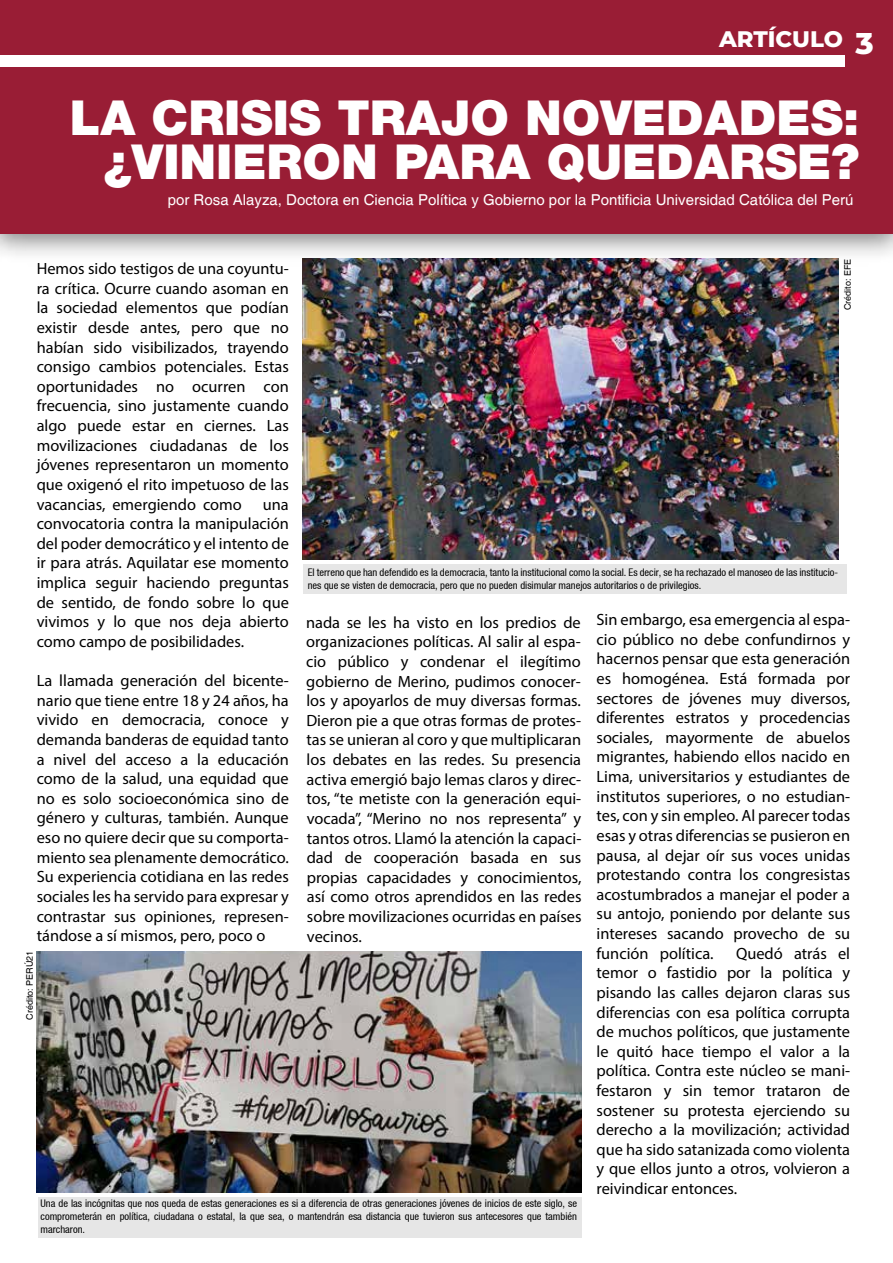
<style>
.page{position:relative;width:893px;height:1263px;background:#fff}
.page>*{position:absolute;margin:0;border:0;box-sizing:border-box;transform-origin:0 0}
.t1{font:900 48px/43.5px "Helvetica Neue";color:#fff;text-align:right}
.t2{font:800 22.5px "Montserrat";color:#fff}
.t3{font:16.35px/19.6px "Myriad Pro";color:#000;text-align:justify}
.t4{font:15px "Helvetica";color:#fff}
.t5{font:condensed 10.5px/12.6px "Helvetica 57";color:#000}
.t6{font:9px "Helvetica";color:#000}
.s1{font-size:30px}
</style>
<div class="page">
<img style="left:0;top:234px;width:892px;height:38px">
<div style="left:0;top:0;width:892px;height:234px;background:#991d35"></div>
<div style="left:0;top:55px;width:844px;height:11px;background:#fff"></div>
<img style="left:302px;top:258px;width:536px;height:302px">
<div style="left:303px;top:564px;width:544px;height:30px;background:#e6e6e6"></div>
<img style="left:37px;top:951px;width:544px;height:241px">
<div style="left:38px;top:1197px;width:543px;height:41px;background:#e6e6e6"></div>
<h2 class="t2" style="left:719px;top:23px;width:156px">ARTÍCULO <span class="s1">3</span></h2>
<h1 class="t1" style="left:70px;top:96px;width:790px">LA CRISIS TRAJO NOVEDADES: ¿VINIERON PARA QUEDARSE?</h1>
<p class="t4" style="left:168px;top:191px;width:687px">por Rosa Alayza, Doctora en Ciencia Política y Gobierno por la Pontificia Universidad Católica del Perú</p>
<p class="t3" style="left:37px;top:259px;width:254px">Hemos sido testigos de una coyuntu&shy;ra crítica. Ocurre cuando asoman en la sociedad elementos que podían existir desde antes, pero que no habían sido visibilizados, trayendo consigo cambios potenciales. Estas oportunidades no ocurren con frecuencia, sino justamente cuando algo puede estar en ciernes. Las movilizaciones ciudadanas de los jóvenes representaron un momento que oxigenó el rito impetuoso de las vacancias, emergiendo como</p>
<p class="t3" style="left:37px;top:494px;width:254px;text-indent:226px">una convocatoria contra la manipulación del poder democrático y el intento de ir para atrás. Aquilatar ese momento implica seguir haciendo preguntas de sentido, de fondo sobre lo que vivimos y lo que nos deja abierto como campo de posibilidades.</p>
<p class="t3" style="left:37px;top:671px;width:254px">La llamada generación del bicente&shy;nario que tiene entre 18 y 24 años, ha vivido en democracia, conoce y demanda banderas de equidad tanto a nivel del acceso a la educación como de la salud, una equidad que no es solo socioeconómica sino de género y culturas, también. Aunque eso no quiere decir que su comporta&shy;miento sea plenamente democrático.<br>Su experiencia cotidiana en las redes sociales les ha servido para expresar y contrastar sus opiniones, represen&shy;tándose a sí mismos, pero, poco o</p>
<p class="t6" style="left:24px;top:1020px;width:71px;rotate:-90deg">Crédito: PERÚ21</p>
<p class="t6" style="left:842px;top:310px;width:53px;rotate:-90deg">Crédito: EFE</p>
<p class="t5" style="left:308px;top:566px;width:532px">El terreno que han defendido es la democracia, tanto la institucional como la social. Es decir, se ha rechazado el manoseo de las institucio&shy;nes que se visten de democracia, pero que no pueden disimular manejos autoritarios o de privilegios.</p>
<p class="t3" style="left:306px;top:612px;width:277px">nada se les ha visto en los predios de organizaciones políticas. Al salir al espa&shy;cio público y condenar el ilegítimo gobierno de Merino, pudimos conocer&shy;los y apoyarlos de muy diversas formas.<br>Dieron pie a que otras formas de protes&shy;tas se unieran al coro y que multiplicaran los debates en las redes. Su presencia activa emergió bajo lemas claros y direc&shy;tos, “te metiste con la generación equi&shy;vocada”, “Merino no nos representa” y tantos otros. Llamó la atención la capaci&shy;dad de cooperación basada en sus propias capacidades y conocimientos, así como otros aprendidos en las redes sobre movilizaciones ocurridas en países vecinos.</p>
<p class="t3" style="left:596px;top:610px;width:255px">Sin embargo, esa emergencia al espa&shy;cio público no debe confundirnos y hacernos pensar que esta generación es homogénea. Está formada por sectores de jóvenes muy diversos, diferentes estratos y procedencias sociales, mayormente de abuelos migrantes, habiendo ellos nacido en Lima, universitarios y estudiantes de institutos superiores, o no estudian&shy;tes, con y sin empleo. Al parecer todas esas y otras diferencias se pusieron en pausa, al dejar oír sus voces unidas protestando contra los congresistas acostumbrados a manejar el poder a su antojo, poniendo por delante sus intereses sacando provecho de su función política.</p>
<p class="t3" style="left:596px;top:943px;width:255px;text-indent:139px">Quedó atrás el temor o fastidio por la política y pisando las calles dejaron claras sus diferencias con esa política corrupta de muchos políticos, que justamente le quitó hace tiempo el valor a la política. Contra este núcleo se mani&shy;festaron y sin temor trataron de sostener su protesta ejerciendo su derecho a la movilización; actividad que ha sido satanizada como violenta y que ellos junto a otros, volvieron a reivindicar entonces.</p>
<p class="t5" style="left:41px;top:1197px;width:538px;text-align:justify">Una de las incógnitas que nos queda de estas generaciones es si a diferencia de otras generaciones jóvenes de inicios de este siglo, se comprometerán en política, ciudadana o estatal, la que sea, o mantendrán esa distancia que tuvieron sus antecesores que también marcharon.</p>
</div>
